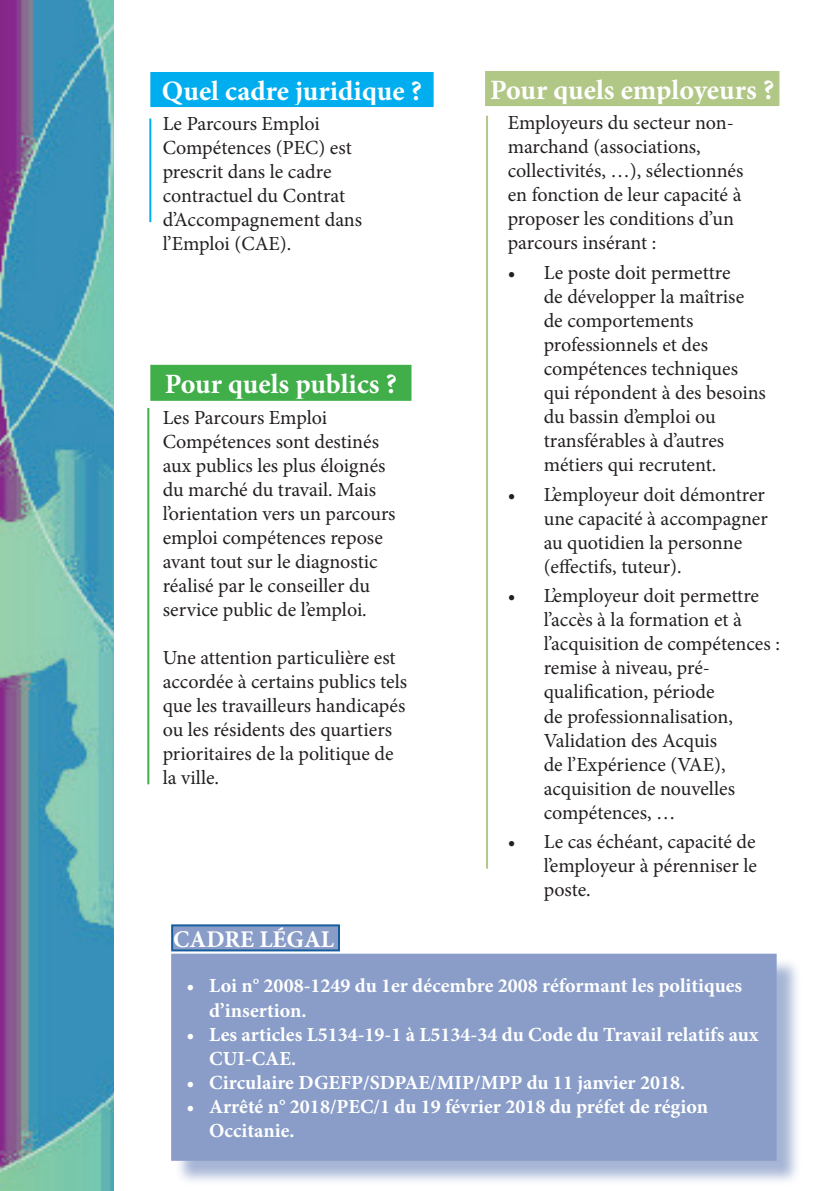
<style>
.page{position:relative;width:840px;height:1191px;background:#fff}
.page>*{position:absolute;margin:0;border:0;box-sizing:border-box;transform-origin:0 0}
.t1{font:700 28px "Minion Pro";color:#fff}
.t2{font:700 24px "Minion Pro";color:#fff}
.t3{font:20px/24px "Minion Pro";color:#231f20}
.t4{font:700 20px/24px "Minion Pro";color:#fff}
</style>
<div class="page">
<div style="left:151px;top:73px;width:281px;height:33px;background:#00aeef"></div>
<div style="left:150px;top:72px;width:283px;height:35px;border:2px solid #00aeef"></div>
<div style="left:151px;top:366px;width:259px;height:34px;background:#40ae49"></div>
<div style="left:150px;top:365px;width:261px;height:36px;border:2px solid #40ae49"></div>
<div style="left:486px;top:72px;width:292px;height:33px;background:#b1c786"></div>
<div style="left:485px;top:71px;width:294px;height:35px;border:2px solid #b1c786"></div>
<hr style="left:149px;top:118px;width:2px;height:104px;background:#00aeef">
<hr style="left:147px;top:408px;width:2px;height:376px;background:#40ae49">
<hr style="left:486px;top:116px;width:2px;height:752px;background:#b1c786">
<div style="left:174px;top:956px;width:626px;height:229px;background:#899dc8;opacity:.75"></div>
<div style="left:172px;top:954px;width:603px;height:205px;background:#899dc8"></div>
<div style="left:171px;top:953px;width:605px;height:207px;border:2px solid #899dc8"></div>
<div style="left:172px;top:925px;width:167px;height:25px;background:#899dc8"></div>
<div style="left:171px;top:924px;width:169px;height:27px;border:2px solid #175d9e"></div>
<img style="left:0;top:0;width:113px;height:1191px">
<h1 class="t1" style="left:162px;top:71px;width:261px">Quel cadre juridique ?</h1>
<p class="t3" style="left:163px;top:112px;width:201px">Le Parcours Emploi<br>Compétences (PEC) est prescrit dans le cadre contractuel du Contrat d’Accompagnement dans l’Emploi (CAE).</p>
<h1 class="t1" style="left:165px;top:364px;width:233px">Pour quels publics ?</h1>
<p class="t3" style="left:163px;top:406px;width:234px">Les Parcours Emploi<br>Compétences sont destinés aux publics les plus éloignés du marché du travail. Mais l’orientation vers un parcours emploi compétences repose avant tout sur le diagnostic réalisé par le conseiller du service public de l’emploi.</p>
<p class="t3" style="left:163px;top:646px;width:246px">Une attention particulière est accordée à certains publics tels que les travailleurs handicapés ou les résidents des quartiers prioritaires de la politique de la ville.</p>
<p class="t2" style="left:173px;top:922px;width:162px">CADRE LÉGAL</p>
<h1 class="t1" style="left:490px;top:70px;width:285px">Pour quels employeurs ?</h1>
<p class="t3" style="left:507px;top:111px;width:237px">Employeurs du secteur non&shy;marchand (associations, collectivités, …), sélectionnés en fonction de leur capacité à proposer les conditions d’un parcours insérant :</p>
<p class="t3" style="left:543px;top:261px;width:223px;text-indent:-36px">• Le poste doit permettre<br>de développer la maîtrise de comportements professionnels et des compétences techniques qui répondent à des besoins du bassin d’emploi ou transférables à d’autres métiers qui recrutent.</p>
<p class="t3" style="left:543px;top:482px;width:225px;text-indent:-36px">• L’employeur doit démontrer une capacité à accompagner au quotidien la personne (effectifs, tuteur).</p>
<p class="t3" style="left:543px;top:584px;width:237px;text-indent:-36px">• L’employeur doit permettre l’accès à la formation et à l’acquisition de compétences : remise à niveau, pré&shy;qualification, période<br>de professionnalisation,<br>Validation des Acquis<br>de l’Expérience (VAE), acquisition de nouvelles compétences, …</p>
<p class="t3" style="left:543px;top:830px;width:214px;text-align:justify;text-indent:-36px">• Le cas échéant, capacité de l’employeur à pérenniser le poste.</p>
<p class="t4" style="left:209px;top:973px;width:534px;text-indent:-23px">• Loi n° 2008-1249 du 1er décembre 2008 réformant les politiques d’insertion.</p>
<p class="t4" style="left:209px;top:1021px;width:550px;text-indent:-23px">• Les articles L5134-19-1 à L5134-34 du Code du Travail relatifs aux<br>CUI-CAE.</p>
<p class="t4" style="left:186px;top:1069px;width:500px">• Circulaire DGEFP/SDPAE/MIP/MPP du 11 janvier 2018.</p>
<p class="t4" style="left:209px;top:1093px;width:500px;text-indent:-23px">• Arrêté n° 2018/PEC/1 du 19 février 2018 du préfet de région<br>Occitanie.</p>
</div>
